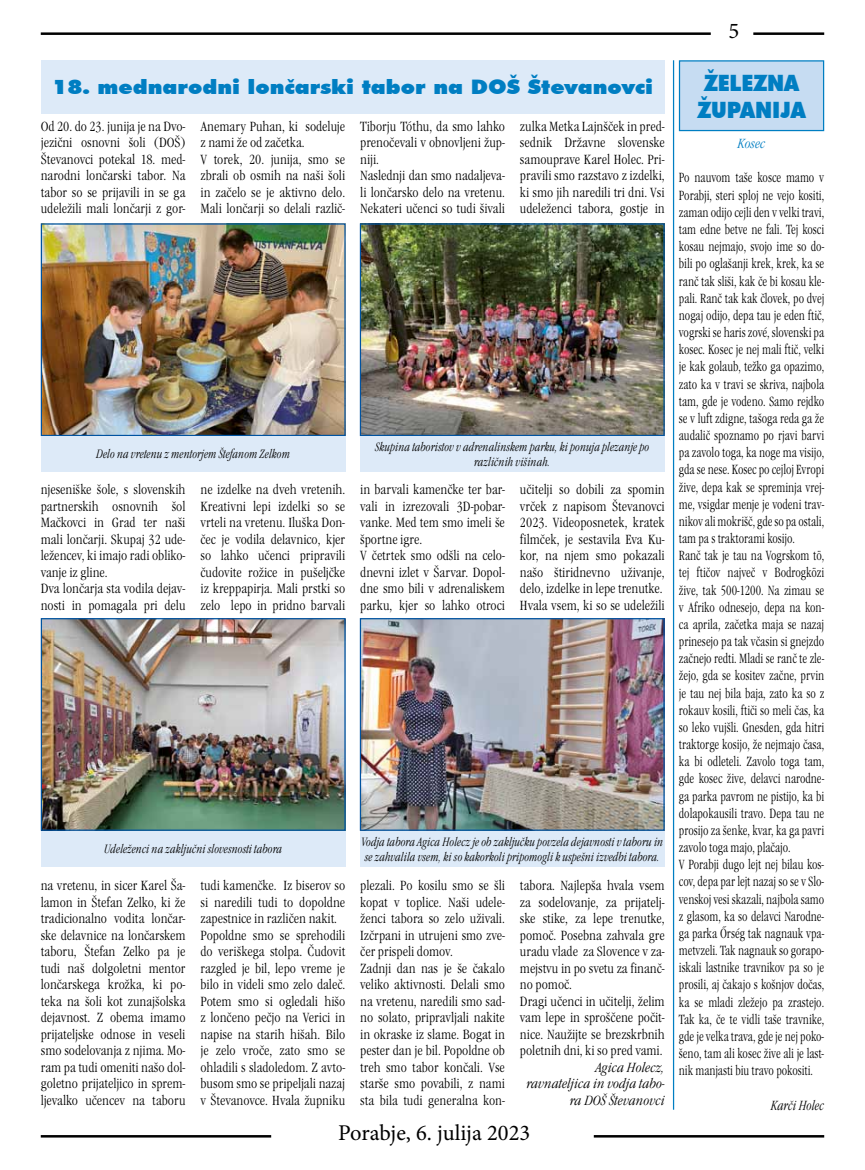
<style>
.page{position:relative;width:865px;height:1170px;background:#fff}
.page>*{position:absolute;margin:0;border:0;box-sizing:border-box;transform-origin:0 0}
.t1{font:22.5px "Minion Pro";color:#000}
.t2{font:900 22.5px/27px "Futura BT";color:#007ec2;scale:.9 1}
.t3{font:900 20px "Futura BT";color:#007ec2;scale:1.1 1}
.t4{font:13.75px/16.5px "Garamond Itc TEE Ligh Cond";color:#000}
.t5{font:13.75px/17.1px "Garamond Itc TEE Ligh Cond";color:#000;scale:.9 1}
.t6{font:13.75px/16.5px "Garamond Itc TEE Ligh Cond Ital";color:#000;text-align:right}
.t7{font:13.75px "Garamond Itc TEE Ligh Cond Ital";color:#000;scale:.9 1}
.t8{font:13.75px "Garamond Itc TEE Ligh Cond Ital";color:#007ec2}
.t9{font:12.5px/15px "Garamond Itc TEE Ligh Cond Ital";color:#000;text-align:center;scale:.9 1}
</style>
<div class="page">
<hr style="left:753px;top:32px;width:71px;height:3px;background:#000">
<hr style="left:41px;top:32px;width:669px;height:3px;background:#000">
<hr style="left:41px;top:1134px;width:230px;height:3px;background:#000">
<hr style="left:594px;top:1134px;width:230px;height:3px;background:#000">
<div style="left:679px;top:61px;width:144px;height:69px;background:#c6dcf2"></div>
<div style="left:679px;top:60px;width:145px;height:71px;border:1px solid #007ec2"></div>
<hr style="left:673px;top:60px;width:1px;height:1049px;background:#007ec2">
<div style="left:41px;top:60px;width:623px;height:53px;background:#ddeaf8"></div>
<img style="left:43px;top:225px;width:300px;height:209px">
<div style="left:41px;top:223px;width:304px;height:213px;border:1px solid #0053a1"></div>
<div style="left:41px;top:436px;width:304px;height:35px;background:#ddeaf8"></div>
<img style="left:362px;top:225px;width:300px;height:209px">
<div style="left:360px;top:223px;width:304px;height:213px;border:1px solid #0053a1"></div>
<div style="left:360px;top:436px;width:304px;height:35px;background:#ddeaf8"></div>
<img style="left:43px;top:620px;width:300px;height:208px">
<div style="left:41px;top:618px;width:304px;height:212px;border:1px solid #0053a1"></div>
<div style="left:41px;top:830px;width:304px;height:36px;background:#ddeaf8"></div>
<img style="left:362px;top:620px;width:300px;height:208px">
<div style="left:360px;top:618px;width:304px;height:212px;border:1px solid #0053a1"></div>
<div style="left:360px;top:830px;width:304px;height:36px;background:#ddeaf8"></div>
<h2 class="t3" style="left:52px;top:75px;width:547px">18. mednarodni lončarski tabor na DOŠ Števanovci</h2>
<p class="t4" style="left:41px;top:118px;width:146px;text-align:justify">Od 20. do 23. junija je na Dvo&shy;jezični osnovni šoli (DOŠ)<br>Števanovci potekal 18. med&shy;narodni lončarski tabor. Na tabor so se prijavili in se ga udeležili mali lončarji z gor-</p>
<p class="t4" style="left:200px;top:118px;width:146px">Anemary Puhan, ki sodeluje z nami že od začetka.<br>V torek, 20. junija, smo se zbrali ob osmih na naši šoli in začelo se je aktivno delo.<br>Mali lončarji so delali različ-</p>
<p class="t4" style="left:360px;top:118px;width:146px">Tiborju Tóthu, da smo lahko prenočevali v obnovljeni žup&shy;niji.<br>Naslednji dan smo nadaljeva&shy;li lončarsko delo na vretenu.<br>Nekateri učenci so tudi šivali</p>
<p class="t4" style="left:520px;top:118px;width:146px;text-align:justify">zulka Metka Lajnšček in pred&shy;sednik Državne slovenske samouprave Karel Holec. Pri&shy;pravili smo razstavo z izdelki, ki smo jih naredili tri dni. Vsi udeleženci tabora, gostje in</p>
<p class="t9" style="left:96px;top:447px;width:217px">Delo na vretenu z mentorjem Štefanom Zelkom</p>
<p class="t9" style="left:375px;top:439px;width:306px">Skupina taboristov v adrenalinskem parku, ki ponuja plezanje po različnih višinah.</p>
<p class="t4" style="left:41px;top:481px;width:146px">njeseniške šole, s slovenskih partnerskih osnovnih šol<br>Mačkovci in Grad ter naši mali lončarji. Skupaj 32 ude&shy;ležencev, ki imajo radi obliko&shy;vanje iz gline.<br>Dva lončarja sta vodila dejav&shy;nosti in pomagala pri delu</p>
<p class="t4" style="left:200px;top:481px;width:146px;text-align:justify">ne izdelke na dveh vretenih.<br>Kreativni lepi izdelki so se vrteli na vretenu. Iluška Don&shy;čec je vodila delavnico, kjer so lahko učenci pripravili čudovite rožice in pušeljčke iz kreppapirja. Mali prstki so zelo lepo in pridno barvali</p>
<p class="t4" style="left:360px;top:481px;width:146px">in barvali kamenčke ter bar&shy;vali in izrezovali 3D-pobar&shy;vanke. Med tem smo imeli še športne igre.<br>V četrtek smo odšli na celo&shy;dnevni izlet v Šarvar. Dopol&shy;dne smo bili v adrenaliskem parku, kjer so lahko otroci</p>
<p class="t4" style="left:520px;top:481px;width:146px">učitelji so dobili za spomin vrček z napisom Števanovci<br>2023. Videoposnetek, kratek filmček, je sestavila Eva Ku&shy;kor, na njem smo pokazali našo štiridnevno uživanje, delo, izdelke in lepe trenutke.<br>Hvala vsem, ki so se udeležili</p>
<p class="t9" style="left:104px;top:841px;width:199px">Udeleženci na zaključni slovesnosti tabora</p>
<p class="t9" style="left:361px;top:834px;width:337px;text-align:left">Vodja tabora Agica Holecz je ob zaključku povzela dejavnosti v taboru in se zahvalila vsem, ki so kakorkoli pripomogli k uspešni izvedbi tabora.</p>
<p class="t4" style="left:41px;top:877px;width:146px;text-align:justify">na vretenu, in sicer Karel Ša&shy;lamon in Štefan Zelko, ki že tradicionalno vodita lončar&shy;ske delavnice na lončarskem taboru, Štefan Zelko pa je tudi naš dolgoletni mentor lončarskega krožka, ki po&shy;teka na šoli kot zunajšolska dejavnost. Z obema imamo prijateljske odnose in veseli smo sodelovanja z njima. Mo&shy;ram pa tudi omeniti našo dol&shy;goletno prijateljico in sprem&shy;ljevalko učencev na taboru</p>
<p class="t4" style="left:200px;top:877px;width:146px">tudi kamenčke. Iz biserov so si naredili tudi to dopoldne zapestnice in različen nakit.<br>Popoldne smo se sprehodili do veriškega stolpa. Čudovit razgled je bil, lepo vreme je bilo in videli smo zelo daleč.<br>Potem smo si ogledali hišo z lončeno pečjo na Verici in napise na starih hišah. Bilo je zelo vroče, zato smo se ohladili s sladoledom. Z avto&shy;busom smo se pripeljali nazaj v Števanovce. Hvala župniku</p>
<p class="t4" style="left:360px;top:877px;width:146px">plezali. Po kosilu smo se šli kopat v toplice. Naši udele&shy;ženci tabora so zelo uživali.<br>Izčrpani in utrujeni smo zve&shy;čer prispeli domov.<br>Zadnji dan nas je še čakalo veliko aktivnosti. Delali smo na vretenu, naredili smo sad&shy;no solato, pripravljali nakite in okraske iz slame. Bogat in pester dan je bil. Popoldne ob treh smo tabor končali. Vse starše smo povabili, z nami sta bila tudi generalna kon-</p>
<p class="t4" style="left:520px;top:877px;width:146px">tabora. Najlepša hvala vsem za sodelovanje, za prijatelj&shy;ske stike, za lepe trenutke, pomoč. Posebna zahvala gre uradu vlade za Slovence v za&shy;mejstvu in po svetu za finanč&shy;no pomoč.<br>Dragi učenci in učitelji, želim vam lepe in sproščene počit&shy;nice. Naužijte se brezskrbnih poletnih dni, ki so pred vami.</p>
<p class="t6" style="left:526px;top:1059px;width:140px">Agica Holecz,<br>ravnateljica in vodja tabo&shy;ra DOŠ Števanovci</p>
<h1 class="t1" style="left:338px;top:1117px;width:194px">Porabje, 6. julija 2023</h1>
<h1 class="t1" style="left:728px;top:15px;width:12px">5</h1>
<h1 class="t2" style="left:697px;top:69px;width:39px">ŽELEZNA<br>ŽUPANIJA</h1>
<p class="t8" style="left:737px;top:136px;width:29px">Kosec</p>
<p class="t5" style="left:679px;top:169px;width:163px">Po nauvom taše kosce mamo v<br>Porabji, steri sploj ne vejo kositi, zaman odijo cejli den v velki travi, tam edne betve ne fali. Tej kosci kosau nejmajo, svojo ime so do&shy;bili po oglašanji krek, krek, ka se ranč tak sliši, kak če bi kosau kle&shy;pali. Ranč tak kak človek, po dvej nogaj odijo, depa tau je eden ftič, vogrski se haris zové, slovenski pa kosec. Kosec je nej mali ftič, velki je kak golaub, težko ga opazimo, zato ka v travi se skriva, najbola tam, gde je vodeno. Samo rejdko se v luft zdigne, tašoga reda ga že audalič spoznamo po rjavi barvi pa zavolo toga, ka noge ma visijo, gda se nese. Kosec po cejloj Evropi žive, depa kak se spreminja vrej&shy;me, vsigdar menje je vodeni trav&shy;nikov ali mokrišč, gde so pa ostali, tam pa s traktorami kosijo.<br>Ranč tak je tau na Vogrskom tö, tej ftičov največ v Bodrogközi žive, tak 500-1200. Na zimau se v Afriko odnesejo, depa na kon&shy;ca aprila, začetka maja se nazaj prinesejo pa tak včasin si gnejzdo začnejo redti. Mladi se ranč te zle&shy;žejo, gda se kositev začne, prvin je tau nej bila baja, zato ka so z rokauv kosili, ftiči so meli čas, ka so leko vujšli. Gnesden, gda hitri traktorge kosijo, že nejmajo časa, ka bi odleteli. Zavolo toga tam, gde kosec žive, delavci narodne&shy;ga parka pavrom ne pistijo, ka bi dolapokausili travo. Depa tau ne prosijo za šenke, kvar, ka ga pavri zavolo toga majo, plačajo.<br>V Porabji dugo lejt nej bilau kos&shy;cov, depa par lejt nazaj so se v Slo&shy;venskoj vesi skazali, najbola samo z glasom, ka so delavci Narodne&shy;ga parka Őrség tak nagnauk vpa&shy;metvzeli. Tak nagnauk so gorapo&shy;iskali lastnike travnikov pa so je prosili, aj čakajo s košnjov dočas, ka se mladi zležejo pa zrastejo.<br>Tak ka, če te vidli taše travnike, gde je velka trava, gde je nej poko&shy;šeno, tam ali kosec žive ali je last&shy;nik manjasti biu travo pokositi.</p>
<p class="t7" style="left:770px;top:1097px;width:61px">Karči Holec</p>
</div>
